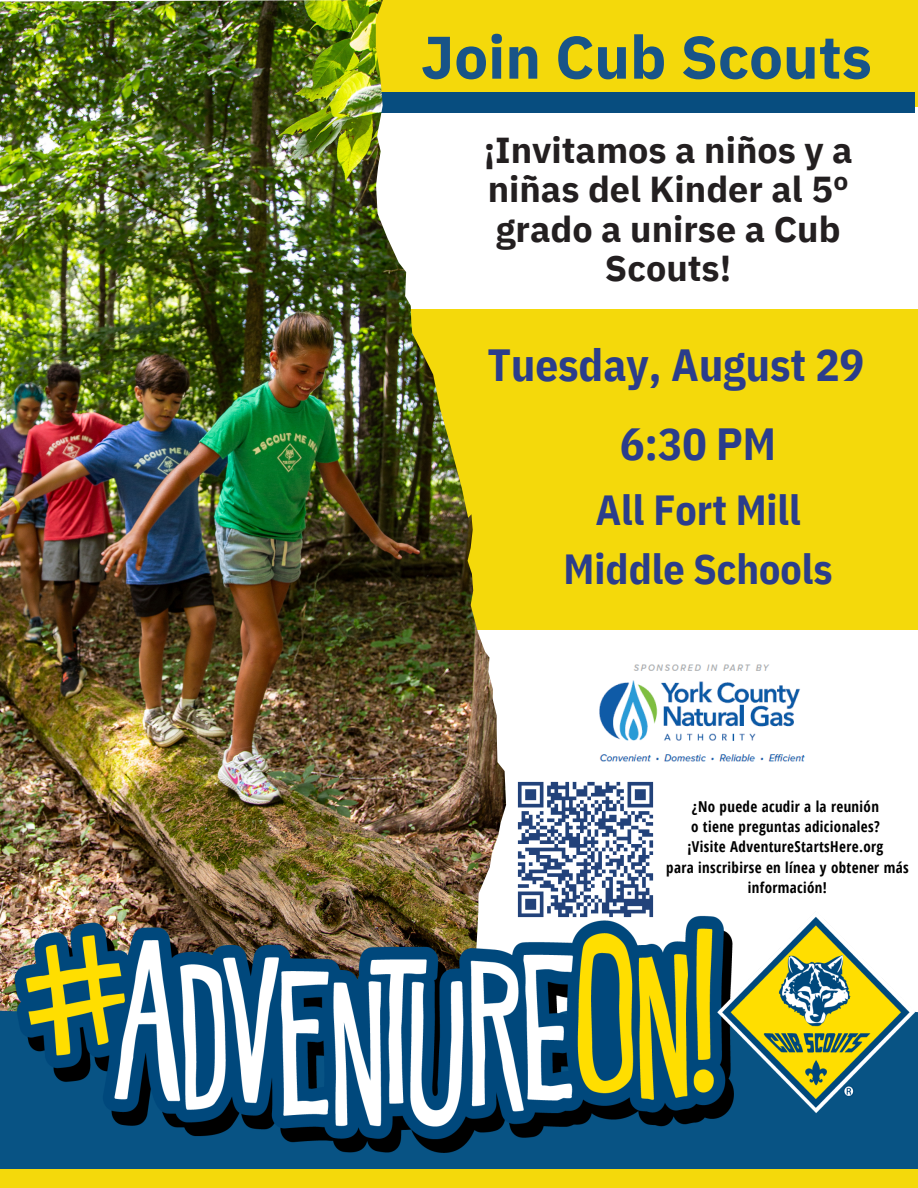
<style>
.page{position:relative;width:918px;height:1188px;background:#fff}
.page>*{position:absolute;margin:0;border:0;box-sizing:border-box;transform-origin:0 0}
.t1{font:700 60px "IBM Plex Sans";color:#185488}
.t2{font:700 45px "IBM Plex Sans Cond";color:#2b3d8b}
.t3{font:700 42px "IBM Plex Sans Cond";color:#2b3d8b}
.t4{font:700 36px/39.3px "IBM Plex Sans";color:#231f20;text-align:center}
.t5{font:700 15px/20.2px "Open Sans Condensed";letter-spacing:.025em;color:#000;text-align:center}
</style>
<div class="page">
<div style="left:351px;top:0;width:567px;height:107px;background:#f4d90b"></div>
<div style="left:357px;top:92px;width:558px;height:20px;background:#074d7f"></div>
<div style="left:375px;top:309px;width:543px;height:321px;background:#f4d90b"></div>
<img style="left:0;top:0;width:506px;height:883px">
<div style="left:0;top:1169px;width:918px;height:19px;background:#f4d90b"></div>
<img style="left:0;top:883px;width:918px;height:286px">
<img style="left:599px;top:664px;width:206px;height:98px">
<img style="left:518px;top:781px;width:136px;height:136px">
<p class="t1" style="left:421px;top:17px;width:453px">Join Cub Scouts</p>
<p class="t4" style="left:484px;top:130px;width:370px">¡Invitamos a niños y a niñas del Kinder al 5º grado a unirse a Cub<br>Scouts!</p>
<p class="t2" style="left:487px;top:334px;width:378px">Tuesday, August 29</p>
<p class="t2" style="left:620px;top:413px;width:158px">6:30 PM</p>
<p class="t3" style="left:595px;top:482px;width:207px">All Fort Mill</p>
<p class="t3" style="left:564px;top:541px;width:271px">Middle Schools</p>
<p class="t5" style="left:692px;top:796px;width:189px">¿No puede acudir a la reunión</p>
<p class="t5" style="left:691px;top:816px;width:190px">o tiene preguntas adicionales?</p>
<p class="t5" style="left:687px;top:837px;width:198px">¡Visite AdventureStartsHere.org</p>
<p class="t5" style="left:666px;top:857px;width:244px">para inscribirse en línea y obtener más información!</p>
</div>
